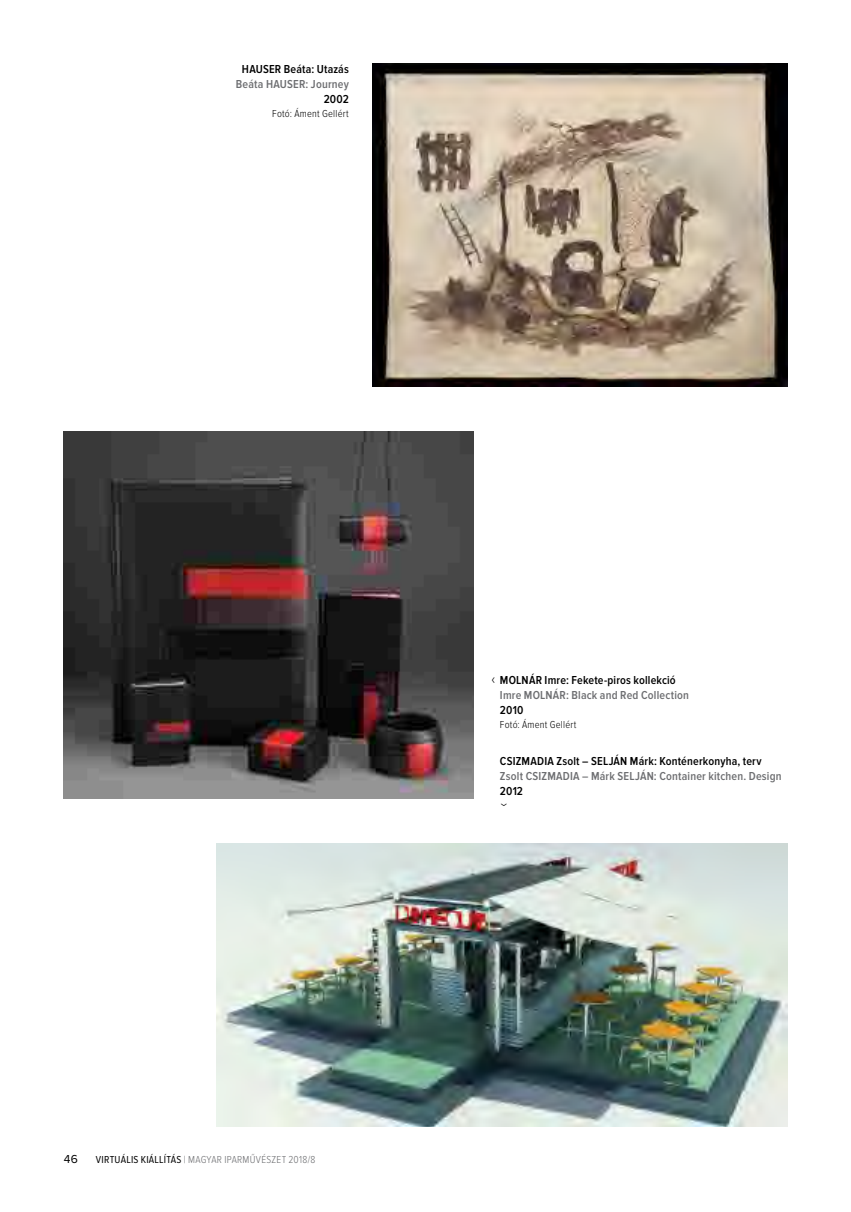
<style>
.page{position:relative;width:851px;height:1212px;background:#fff}
.page>*{position:absolute;margin:0;border:0;box-sizing:border-box;transform-origin:0 0}
.t1{font:300 15px "Proxima Nova Cond";color:#000}
.t2{font:600 12px "Proxima Nova Cond";letter-spacing:.015em;color:#000}
.t3{font:600 12px "Proxima Nova Cond";letter-spacing:.015em;color:#6d6e71}
.t4{font:12px "Proxima Nova";color:#000}
.t5{font:300 10.5px "Proxima Nova Cond";letter-spacing:.025em;color:#6d6e71}
.t6{font:300 10.5px "Proxima Nova Cond";letter-spacing:.02em;color:#000}
.s1{font-weight:400;color:#000}
</style>
<div class="page">
<img style="left:64px;top:431px;width:409px;height:368px">
<img style="left:372px;top:64px;width:415px;height:323px">
<img style="left:216px;top:843px;width:571px;height:284px">
<p class="t2" style="left:242px;top:63px;width:108px">HAUSER Beáta: Utazás</p>
<p class="t3" style="left:236px;top:78px;width:114px">Beáta HAUSER: Journey</p>
<p class="t2" style="left:324px;top:93px;width:27px">2002</p>
<p class="t6" style="left:272px;top:107px;width:78px">Fotó: Áment Gellért</p>
<p class="t4" style="left:64px;top:1152px;width:16px">46</p>
<p class="t5" style="left:96px;top:1153px;width:221px"><span class="s1">VIRTUÁLIS KIÁLLÍTÁS</span> | MAGYAR IPARMŰVÉSZET 2018/8</p>
<p class="t2" style="left:500px;top:673px;width:177px">MOLNÁR Imre: Fekete-piros kollekció</p>
<p class="t3" style="left:500px;top:688px;width:190px">Imre MOLNÁR: Black and Red Collection</p>
<p class="t2" style="left:500px;top:703px;width:25px">2010</p>
<p class="t6" style="left:500px;top:718px;width:78px">Fotó: Áment Gellért</p>
<p class="t2" style="left:500px;top:755px;width:263px">CSIZMADIA Zsolt – SELJÁN Márk: Konténerkonyha, terv</p>
<p class="t3" style="left:500px;top:770px;width:283px">Zsolt CSIZMADIA – Márk SELJÁN: Container kitchen. Design</p>
<p class="t2" style="left:500px;top:785px;width:25px">2012</p>
<p class="t1" style="left:495px;top:688px;width:5px;rotate:-180deg">›</p>
<p class="t1" style="left:512px;top:803px;width:5px;rotate:90deg">›</p>
</div>
